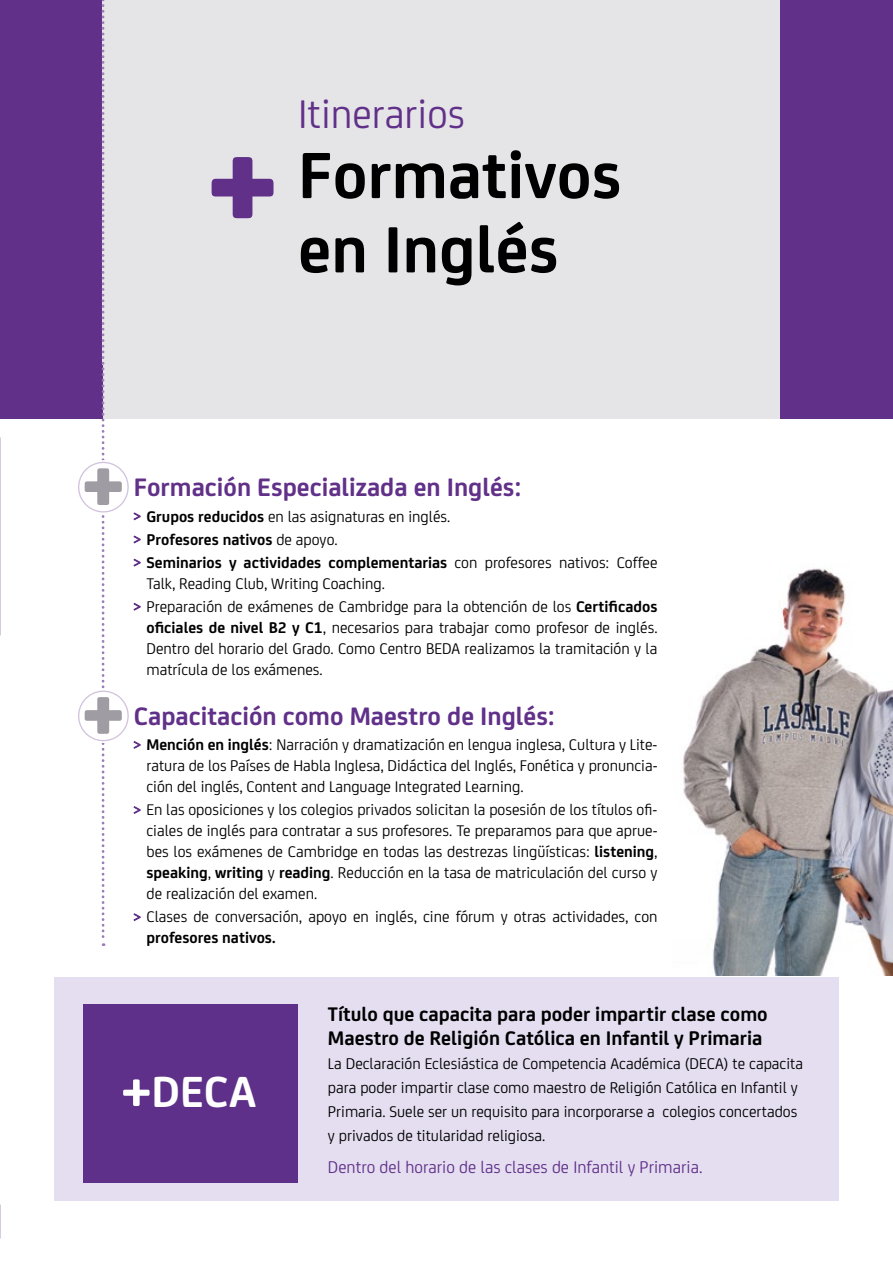
<style>
.page{position:relative;width:893px;height:1263px;background:#fff}
.page>*{position:absolute;margin:0;border:0;box-sizing:border-box;transform-origin:0 0}
.t1{font:700 69.75px/74.2px "Bankia";color:#000}
.t2{font:700 46.5px "Bankia";color:#fff}
.t3{font:42.75px "Bankia";color:#613089}
.t4{font:700 27px "Bankia";color:#613089}
.t5{font:700 21px/24px "Bankia";color:#000}
.t6{font:18px "Bankia";color:#613089}
.t7{font:16.5px/21px "Bankia";color:#000;text-align:justify}
.t8{font:700 16.5px/23.1px "Bankia";color:#000}
.s1{font-weight:400}
.s2{font-weight:700}
.s3{font-size:55.5px}
</style>
<div class="page">
<img style="left:683px;top:568px;width:210px;height:408px">
<div style="left:0;top:0;width:893px;height:418px;background:#613089"></div>
<div style="left:102px;top:0;width:679px;height:364px;background:#e5e4e7"></div>
<svg style="left:212px;top:157px;width:62px;height:61px"></svg>
<div style="left:54px;top:977px;width:785px;height:223px;background:#e4def0"></div>
<div style="left:83px;top:1004px;width:215px;height:178px;background:#5e3089"></div>
<div style="left:103px;top:355px;width:790px;height:63px;background:#e5e4e7"></div>
<div style="left:781px;top:0;width:112px;height:418px;background:#613089"></div>
<svg style="left:73px;top:0;width:68px;height:946px"></svg>
<h3 class="t3" style="left:298px;top:84px;width:168px">Itinerarios</h3>
<h1 class="t1" style="left:298px;top:133px;width:325px">Formativos en Inglés</h1>
<h3 class="t4" style="left:134px;top:467px;width:389px">Formación Especializada en Inglés:</h3>
<p class="t8" style="left:146px;top:503px;width:513px">Grupos reducidos <span class="s1">en las asignaturas en inglés.<br></span>Profesores nativos <span class="s1">de apoyo.<br></span>Seminarios y actividades complementarias <span class="s1">con profesores nativos: Coffee</span></p>
<p class="t7" style="left:146px;top:571px;width:513px;line-height:23.1px">Talk, Reading Club, Writing Coaching.<br>Preparación de exámenes de Cambridge para la obtención de los <span class="s2">Certificados</span></p>
<p class="t7" style="left:146px;top:616px;width:513px"><span class="s2">oficiales de nivel B2 y C1</span>, necesarios para trabajar como profesor de inglés.<br>Dentro del horario del Grado. Como Centro BEDA realizamos la tramitación y la matrícula de los exámenes.</p>
<h3 class="t4" style="left:134px;top:696px;width:422px">Capacitación como Maestro de Inglés:</h3>
<p class="t7" style="left:146px;top:733px;width:513px"><span class="s2">Mención en inglés</span>: Narración y dramatización en lengua inglesa, Cultura y Lite&shy;ratura de los Países de Habla Inglesa, Didáctica del Inglés, Fonética y pronuncia&shy;ción del inglés, Content and Language Integrated Learning.</p>
<p class="t7" style="left:146px;top:798px;width:513px">En las oposiciones y los colegios privados solicitan la posesión de los títulos ofi&shy;ciales de inglés para contratar a sus profesores. Te preparamos para que aprue&shy;bes los exámenes de Cambridge en todas las destrezas lingüísticas: <span class="s2">listening</span>, <span class="s2">speaking</span>, <span class="s2">writing</span> y <span class="s2">reading</span>. Reducción en la tasa de matriculación del curso y de realización del examen.</p>
<p class="t7" style="left:146px;top:905px;width:513px">Clases de conversación, apoyo en inglés, cine fórum y otras actividades, con</p>
<p class="t8" style="left:146px;top:925px;width:131px">profesores nativos.</p>
<h2 class="t2" style="left:121px;top:1057px;width:136px"><span class="s3">+</span>DECA</h2>
<p class="t5" style="left:328px;top:1000px;width:441px">Título que capacita para poder impartir clase como<br>Maestro de Religión Católica en Infantil y Primaria</p>
<p class="t7" style="left:328px;top:1050px;width:477px;line-height:24px;text-align:left">La Declaración Eclesiástica de Competencia Académica (DECA) te capacita para poder impartir clase como maestro de Religión Católica en Infantil y Primaria. Suele ser un requisito para incorporarse a colegios concertados y privados de titularidad religiosa.</p>
<p class="t6" style="left:328px;top:1154px;width:376px">Dentro del horario de las clases de Infantil y Primaria.</p>
</div>
